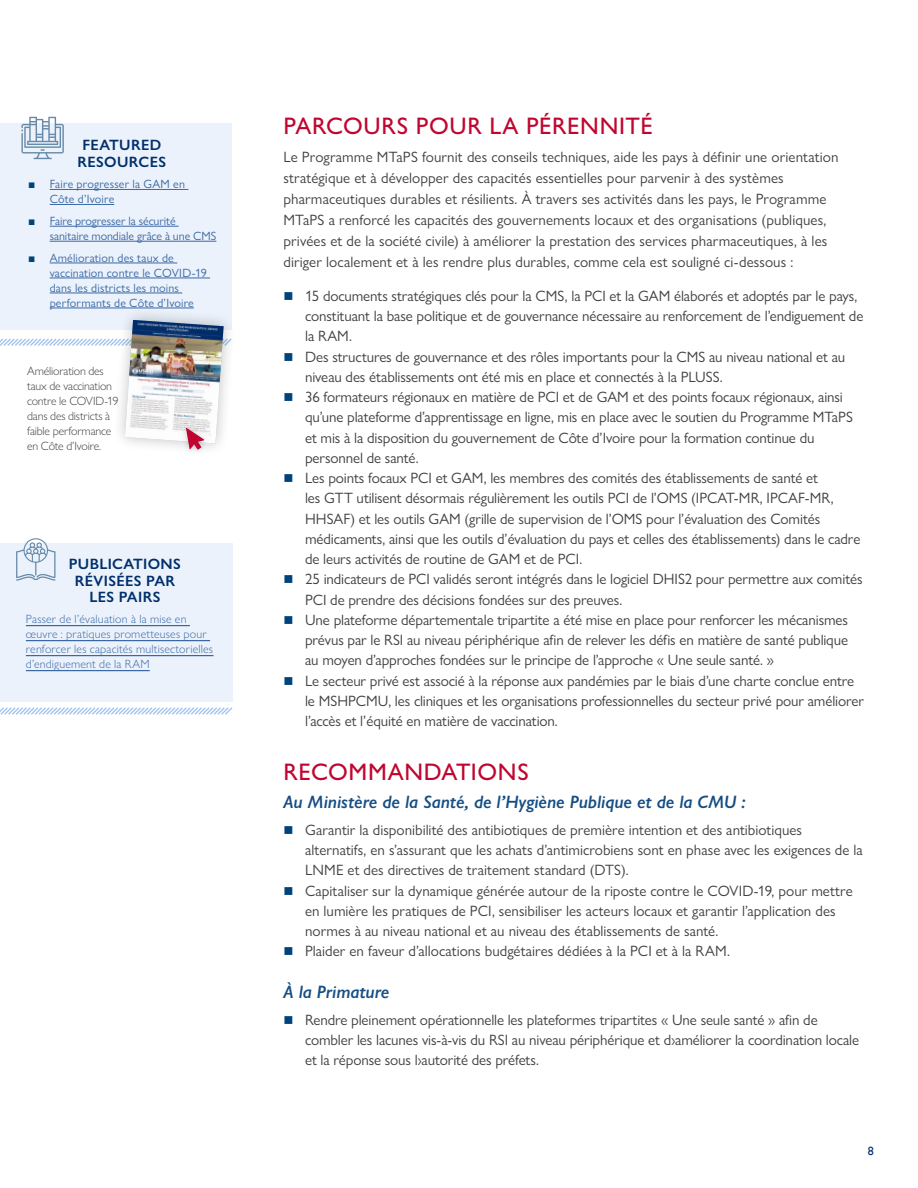
<style>
.page{position:relative;width:918px;height:1188px;background:#fff}
.page>*{position:absolute;margin:0;border:0;box-sizing:border-box;transform-origin:0 0}
.t1{font:500 24px "Gill Sans Nova";letter-spacing:.025em;color:#c00630}
.t2{font:italic 600 18px "Gill Sans Nova";letter-spacing:-.005em;color:#164e84}
.t3{font:15px/20.2px "Gill Sans Nova";letter-spacing:-.005em;color:#414042}
.t4{font:600 15px/16.5px "Gill Sans Nova";letter-spacing:.025em;color:#002f6c;text-align:center}
.t5{font:12px/15px "Gill Sans Nova";letter-spacing:.01em;color:#3a68a5}
.t6{font:300 12px/15px "Gill Sans Nova";letter-spacing:.015em;color:#3a68a5}
.t7{font:300 12px/15px "Gill Sans Nova";letter-spacing:-.015em;color:#414042}
.t8{font:12px "Gill Sans";color:#002f6c}
.s1{color:#00437b}
</style>
<div class="page">
<div style="left:0;top:123px;width:232px;height:207px;background:#ebf2fb"></div>
<svg style="left:21px;top:117px;width:43px;height:42px"></svg>
<hr style="left:50px;top:189px;width:138px;height:1px;background:#3a68a5">
<hr style="left:50px;top:204px;width:64px;height:1px;background:#3a68a5">
<hr style="left:50px;top:226px;width:129px;height:1px;background:#3a68a5">
<hr style="left:50px;top:241px;width:166px;height:1px;background:#3a68a5">
<hr style="left:50px;top:263px;width:127px;height:1px;background:#3a68a5">
<hr style="left:50px;top:278px;width:160px;height:1px;background:#3a68a5">
<hr style="left:50px;top:293px;width:132px;height:1px;background:#3a68a5">
<hr style="left:50px;top:308px;width:144px;height:1px;background:#3a68a5">
<div style="left:112px;top:307px;width:125px;height:150px;background:#000;opacity:.24"></div>
<div style="left:180px;top:422px;width:30px;height:34px;background:#fcfcfc"></div>
<svg style="left:0;top:320px;width:233px;height:130px"></svg>
<div style="left:0;top:543px;width:232px;height:158px;background:#ebf2fb"></div>
<hr style="left:26px;top:625px;width:164px;height:1px;background:#3a68a5">
<hr style="left:26px;top:640px;width:184px;height:1px;background:#3a68a5">
<hr style="left:26px;top:655px;width:188px;height:1px;background:#3a68a5">
<hr style="left:26px;top:670px;width:124px;height:1px;background:#3a68a5">
<svg style="left:0;top:707px;width:233px;height:8px"></svg>
<svg style="left:16px;top:538px;width:40px;height:43px"></svg>
<p class="t4" style="left:78px;top:137px;width:90px">FEATURED<br>RESOURCES</p>
<p class="t5" style="left:50px;top:177px;width:137px;text-indent:-22px"><span class="s1">■</span> Faire progresser la GAM en<br>Côte d’Ivoire</p>
<p class="t5" style="left:50px;top:213px;width:168px;text-indent:-22px"><span class="s1">■</span> Faire progresser la sécurité sanitaire mondiale grâce à une CMS</p>
<p class="t5" style="left:50px;top:250px;width:159px;text-indent:-22px"><span class="s1">■</span> Amélioration des taux de vaccination contre le COVID-19 dans les districts les moins performants de Côte d’Ivoire</p>
<p class="t7" style="left:27px;top:363px;width:93px">Amélioration des taux de vaccination contre le COVID-19 dans des districts à faible performance en Côte d’Ivoire.</p>
<p class="t4" style="left:69px;top:556px;width:114px">PUBLICATIONS<br>RÉVISÉES PAR<br>LES PAIRS</p>
<p class="t6" style="left:26px;top:611px;width:189px">Passer de l’évaluation à la mise en œuvre : pratiques prometteuses pour renforcer les capacités multisectorielles d’endiguement de la RAM</p>
<h1 class="t1" style="left:284px;top:111px;width:371px">PARCOURS POUR LA PÉRENNITÉ</h1>
<p class="t3" style="left:284px;top:146px;width:556px;line-height:21px">Le Programme MTaPS fournit des conseils techniques, aide les pays à définir une orientation stratégique et à développer des capacités essentielles pour parvenir à des systèmes pharmaceutiques durables et résilients. À travers ses activités dans les pays, le Programme MTaPS a renforcé les capacités des gouvernements locaux et des organisations (publiques, privées et de la société civile) à améliorer la prestation des services pharmaceutiques, à les diriger localement et à les rendre plus durables, comme cela est souligné ci-dessous :</p>
<p class="t3" style="left:305px;top:285px;width:560px">15 documents stratégiques clés pour la CMS, la PCI et la GAM élaborés et adoptés par le pays, constituant la base politique et de gouvernance nécessaire au renforcement de l’endiguement de la RAM.<br>Des structures de gouvernance et des rôles importants pour la CMS au niveau national et au niveau des établissements ont été mis en place et connectés à la PLUSS.<br>36 formateurs régionaux en matière de PCI et de GAM et des points focaux régionaux, ainsi qu’une plateforme d’apprentissage en ligne, mis en place avec le soutien du Programme MTaPS et mis à la disposition du gouvernement de Côte d’Ivoire pour la formation continue du personnel de santé.<br>Les points focaux PCI et GAM, les membres des comités des établissements de santé et<br>les GTT utilisent désormais régulièrement les outils PCI de l’OMS (IPCAT-MR, IPCAF-MR, HHSAF) et les outils GAM (grille de supervision de l’OMS pour l’évaluation des Comités médicaments, ainsi que les outils d’évaluation du pays et celles des établissements) dans le cadre de leurs activités de routine de GAM et de PCI.<br>25 indicateurs de PCI validés seront intégrés dans le logiciel DHIS2 pour permettre aux comités PCI de prendre des décisions fondées sur des preuves.<br>Une plateforme départementale tripartite a été mise en place pour renforcer les mécanismes prévus par le RSI au niveau périphérique afin de relever les défis en matière de santé publique au moyen d’approches fondées sur le principe de l’approche « Une seule santé. »<br>Le secteur privé est associé à la réponse aux pandémies par le biais d’une charte conclue entre le MSHPCMU, les cliniques et les organisations professionnelles du secteur privé pour améliorer l’accès et l’équité en matière de vaccination.</p>
<h1 class="t1" style="left:284px;top:757px;width:247px">RECOMMANDATIONS</h1>
<p class="t2" style="left:284px;top:791px;width:464px">Au Ministère de la Santé, de l’Hygiène Publique et de la CMU :</p>
<p class="t3" style="left:305px;top:819px;width:559px">Garantir la disponibilité des antibiotiques de première intention et des antibiotiques alternatifs, en s’assurant que les achats d’antimicrobiens sont en phase avec les exigences de la LNME et des directives de traitement standard (DTS).<br>Capitaliser sur la dynamique générée autour de la riposte contre le COVID-19, pour mettre en lumière les pratiques de PCI, sensibiliser les acteurs locaux et garantir l’application des normes à au niveau national et au niveau des établissements de santé.<br>Plaider en faveur d’allocations budgétaires dédiées à la PCI et à la RAM.</p>
<p class="t2" style="left:284px;top:980px;width:107px">À la Primature</p>
<p class="t3" style="left:305px;top:1009px;width:556px">Rendre pleinement opérationnelle les plateformes tripartites « Une seule santé » afin de combler les lacunes vis-à-vis du RSI au niveau périphérique et d›améliorer la coordination locale et la réponse sous l›autorité des préfets.</p>
<p class="t8" style="left:868px;top:1144px;width:7px">8</p>
</div>
